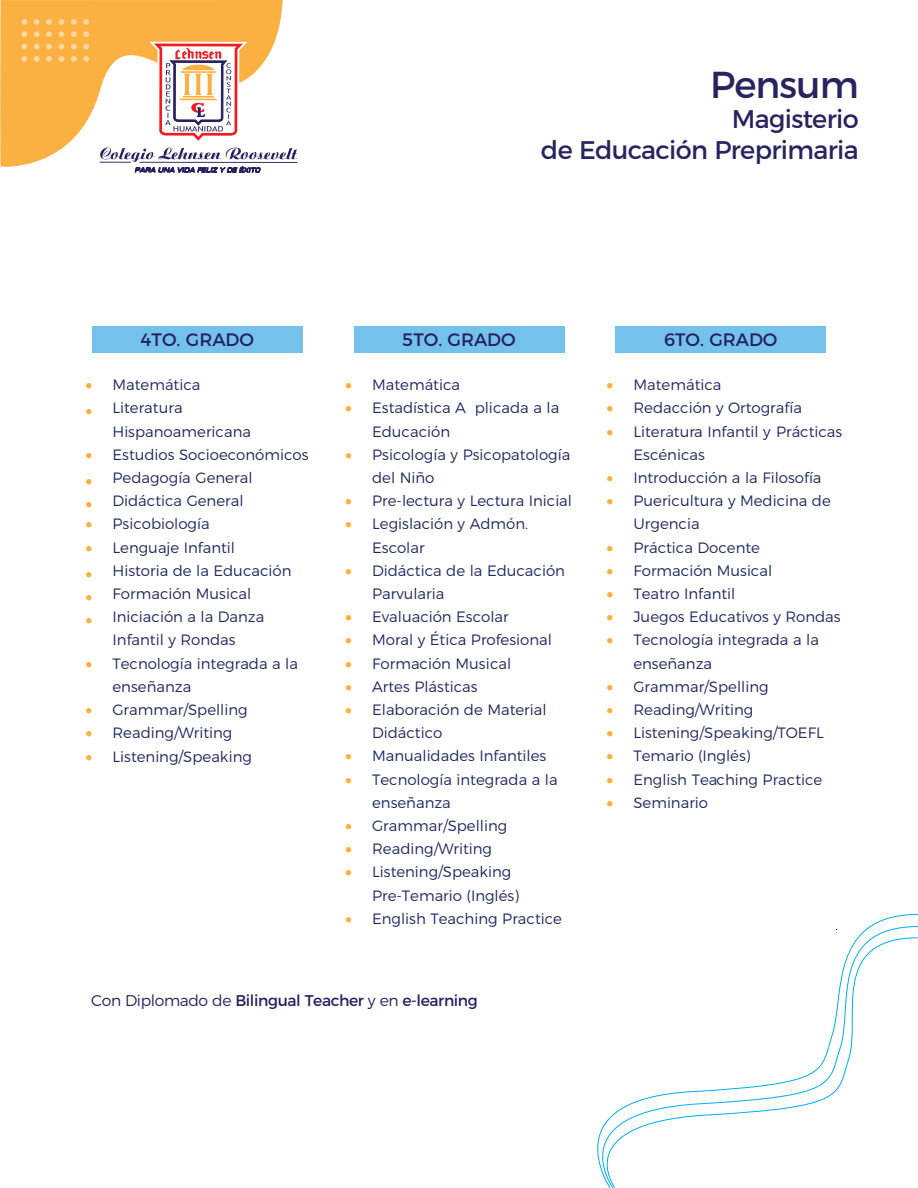
<style>
.page{position:relative;width:918px;height:1188px;background:#fff}
.page>*{position:absolute;margin:0;border:0;box-sizing:border-box;transform-origin:0 0}
.t1{font:37.5px "Montserrat";letter-spacing:-.025em;color:#282460}
.t2{font:25.5px/30.6px "Montserrat";letter-spacing:-.025em;color:#282460;text-align:right}
.t3{font:18px "Montserrat";color:#252161}
.t4{font:15.6px "Montserrat";letter-spacing:-.025em;color:#252161}
.t5{font:300 15px/23.2px "Montserrat";color:#1d285c}
.s1{color:#fbb03f}
.s2{font-weight:300}
</style>
<div class="page">
<svg style="left:0;top:0;width:283px;height:167px;background:#fbb754"></svg>
<svg style="left:21px;top:19px;width:6px;height:6px"></svg>
<svg style="left:34px;top:19px;width:6px;height:6px"></svg>
<svg style="left:46px;top:19px;width:6px;height:6px"></svg>
<svg style="left:59px;top:19px;width:5px;height:6px"></svg>
<svg style="left:71px;top:19px;width:6px;height:6px"></svg>
<svg style="left:83px;top:19px;width:6px;height:6px"></svg>
<svg style="left:21px;top:31px;width:6px;height:6px"></svg>
<svg style="left:34px;top:31px;width:6px;height:6px"></svg>
<svg style="left:46px;top:31px;width:6px;height:6px"></svg>
<svg style="left:59px;top:31px;width:5px;height:6px"></svg>
<svg style="left:71px;top:31px;width:6px;height:6px"></svg>
<svg style="left:83px;top:31px;width:6px;height:6px"></svg>
<svg style="left:21px;top:44px;width:6px;height:5px"></svg>
<svg style="left:34px;top:44px;width:6px;height:5px"></svg>
<svg style="left:46px;top:44px;width:6px;height:5px"></svg>
<svg style="left:59px;top:44px;width:5px;height:5px"></svg>
<svg style="left:71px;top:44px;width:6px;height:5px"></svg>
<svg style="left:83px;top:44px;width:6px;height:5px"></svg>
<svg style="left:21px;top:56px;width:6px;height:6px"></svg>
<svg style="left:34px;top:56px;width:6px;height:6px"></svg>
<svg style="left:46px;top:56px;width:6px;height:6px"></svg>
<svg style="left:59px;top:56px;width:5px;height:6px"></svg>
<svg style="left:71px;top:56px;width:6px;height:6px"></svg>
<svg style="left:83px;top:56px;width:6px;height:6px"></svg>
<svg style="left:100px;top:42px;width:197px;height:285px"></svg>
<svg style="left:597px;top:937px;width:321px;height:251px"></svg>
<div style="left:92px;top:327px;width:211px;height:26px;background:#74c1ec"></div>
<div style="left:354px;top:327px;width:210px;height:26px;background:#74c1ec"></div>
<div style="left:615px;top:327px;width:211px;height:26px;background:#74c1ec"></div>
<h1 class="t1" style="left:710px;top:54px;width:150px">Pensum</h1>
<h2 class="t2" style="left:541px;top:102px;width:319px">Magisterio<br>de Educación Preprimaria</h2>
<p class="t3" style="left:141px;top:326px;width:115px">4TO. GRADO</p>
<p class="t3" style="left:402px;top:326px;width:115px">5TO. GRADO</p>
<p class="t3" style="left:664px;top:326px;width:115px">6TO. GRADO</p>
<p class="t5" style="left:85px;top:372px;width:117px"><span class="s1">•</span> Matemática</p>
<p class="t5" style="left:112px;top:395px;width:140px;text-indent:-27px"><span class="s1">•</span> Literatura<br>Hispanoamericana</p>
<p class="t5" style="left:85px;top:442px;width:225px"><span class="s1">•</span> Estudios Socioeconómicos</p>
<p class="t5" style="left:85px;top:465px;width:169px"><span class="s1">•</span> Pedagogía General</p>
<p class="t5" style="left:85px;top:488px;width:160px"><span class="s1">•</span> Didáctica General</p>
<p class="t5" style="left:85px;top:511px;width:126px"><span class="s1">•</span> Psicobiología</p>
<p class="t5" style="left:85px;top:534px;width:151px"><span class="s1">•</span> Lenguaje Infantil</p>
<p class="t5" style="left:85px;top:558px;width:208px"><span class="s1">•</span> Historia de la Educación</p>
<p class="t5" style="left:85px;top:581px;width:167px"><span class="s1">•</span> Formación Musical</p>
<p class="t5" style="left:85px;top:604px;width:180px;text-align:center"><span class="s1">•</span> Iniciación a la Danza<br>Infantil y Rondas</p>
<p class="t5" style="left:113px;top:651px;width:187px;text-indent:-27px"><span class="s1">•</span> Tecnología integrada a la enseñanza</p>
<p class="t5" style="left:85px;top:697px;width:164px"><span class="s1">•</span> Grammar/Spelling</p>
<p class="t5" style="left:86px;top:720px;width:148px"><span class="s1">•</span> Reading/Writing</p>
<p class="t5" style="left:86px;top:743px;width:168px"><span class="s1">•</span> Listening/Speaking</p>
<p class="t5" style="left:345px;top:372px;width:116px"><span class="s1">•</span> Matemática</p>
<p class="t5" style="left:372px;top:395px;width:189px;text-indent:-27px"><span class="s1">•</span> Estadística A plicada a la<br>Educación</p>
<p class="t5" style="left:372px;top:442px;width:200px;text-indent:-27px"><span class="s1">•</span> Psicología y Psicopatología del Niño</p>
<p class="t5" style="left:345px;top:488px;width:228px"><span class="s1">•</span> Pre-lectura y Lectura Inicial</p>
<p class="t5" style="left:372px;top:511px;width:157px;text-indent:-27px"><span class="s1">•</span> Legislación y Admón.<br>Escolar</p>
<p class="t5" style="left:372px;top:558px;width:194px;text-indent:-27px"><span class="s1">•</span> Didáctica de la Educación<br>Parvularia</p>
<p class="t5" style="left:345px;top:604px;width:165px"><span class="s1">•</span> Evaluación Escolar</p>
<p class="t5" style="left:345px;top:627px;width:208px"><span class="s1">•</span> Moral y Ética Profesional</p>
<p class="t5" style="left:345px;top:650px;width:168px"><span class="s1">•</span> Formación Musical</p>
<p class="t5" style="left:345px;top:673px;width:134px"><span class="s1">•</span> Artes Plásticas</p>
<p class="t5" style="left:372px;top:697px;width:176px;text-indent:-27px"><span class="s1">•</span> Elaboración de Material<br>Didáctico</p>
<p class="t5" style="left:345px;top:743px;width:203px"><span class="s1">•</span> Manualidades Infantiles</p>
<p class="t5" style="left:372px;top:766px;width:187px;text-indent:-27px"><span class="s1">•</span> Tecnología integrada a la enseñanza</p>
<p class="t5" style="left:345px;top:813px;width:164px"><span class="s1">•</span> Grammar/Spelling</p>
<p class="t5" style="left:345px;top:836px;width:148px"><span class="s1">•</span> Reading/Writing</p>
<p class="t5" style="left:372px;top:859px;width:149px;text-indent:-27px"><span class="s1">•</span> Listening/Speaking<br>Pre-Temario (Inglés)</p>
<p class="t5" style="left:345px;top:906px;width:218px"><span class="s1">•</span> English Teaching Practice</p>
<p class="t5" style="left:607px;top:372px;width:116px"><span class="s1">•</span> Matemática</p>
<p class="t5" style="left:607px;top:395px;width:197px"><span class="s1">•</span> Redacción y Ortografía</p>
<p class="t5" style="left:633px;top:418px;width:210px;text-indent:-27px"><span class="s1">•</span> Literatura Infantil y Prácticas<br>Escénicas</p>
<p class="t5" style="left:606px;top:465px;width:217px"><span class="s1">•</span> Introducción a la Filosofía</p>
<p class="t5" style="left:633px;top:488px;width:199px;text-indent:-27px"><span class="s1">•</span> Puericultura y Medicina de<br>Urgencia</p>
<p class="t5" style="left:606px;top:534px;width:155px"><span class="s1">•</span> Práctica Docente</p>
<p class="t5" style="left:606px;top:558px;width:167px"><span class="s1">•</span> Formación Musical</p>
<p class="t5" style="left:606px;top:581px;width:130px"><span class="s1">•</span> Teatro Infantil</p>
<p class="t5" style="left:606px;top:604px;width:236px"><span class="s1">•</span> Juegos Educativos y Rondas</p>
<p class="t5" style="left:633px;top:627px;width:187px;text-indent:-27px"><span class="s1">•</span> Tecnología integrada a la enseñanza</p>
<p class="t5" style="left:606px;top:673px;width:164px"><span class="s1">•</span> Grammar/Spelling</p>
<p class="t5" style="left:606px;top:697px;width:148px"><span class="s1">•</span> Reading/Writing</p>
<p class="t5" style="left:606px;top:720px;width:219px"><span class="s1">•</span> Listening/Speaking/TOEFL</p>
<p class="t5" style="left:606px;top:743px;width:146px"><span class="s1">•</span> Temario (Inglés)</p>
<p class="t5" style="left:606px;top:766px;width:217px"><span class="s1">•</span> English Teaching Practice</p>
<p class="t5" style="left:606px;top:790px;width:103px"><span class="s1">•</span> Seminario</p>
<p class="t4" style="left:91px;top:988px;width:388px"><span class="s2">Con Diplomado de</span> Bilingual Teacher <span class="s2">y en</span> e-learning</p>
</div>
